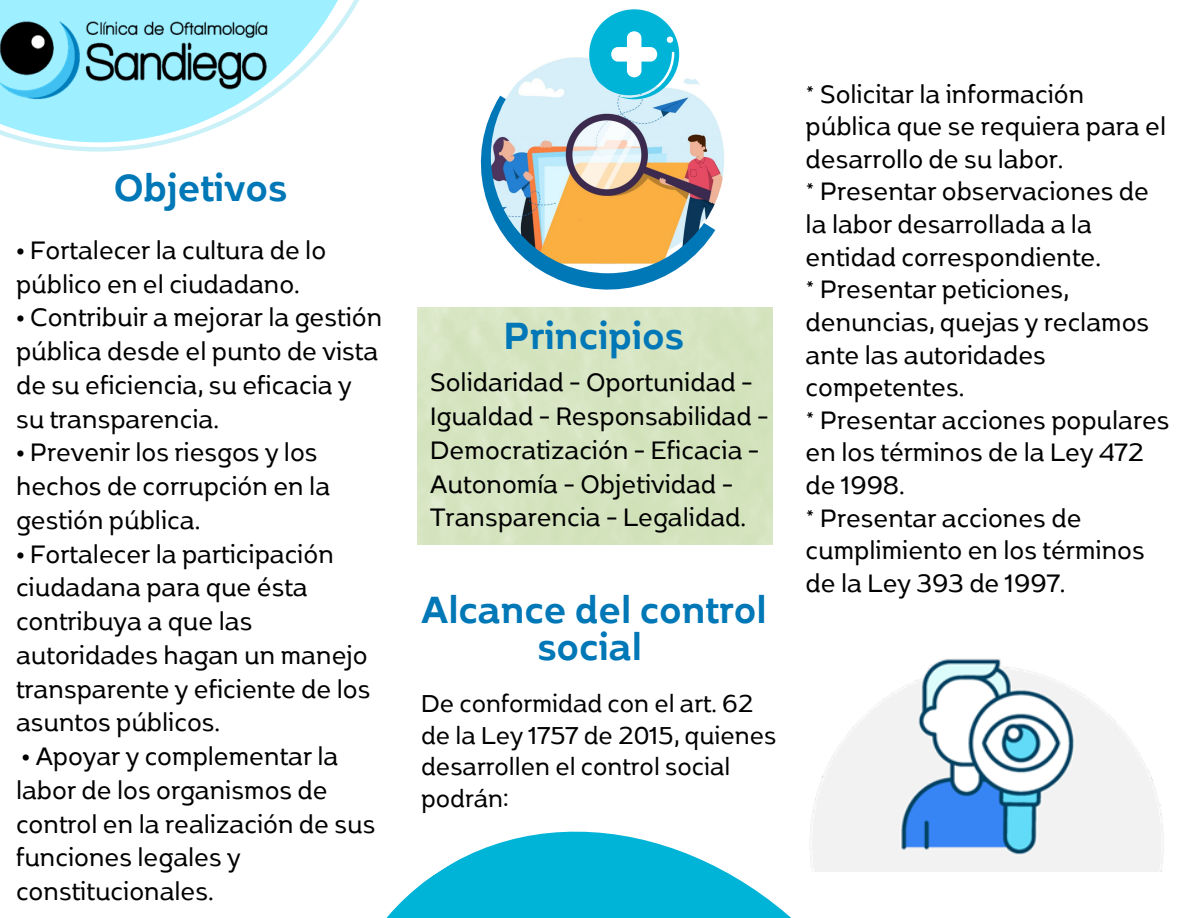
<style>
.page{position:relative;width:1188px;height:918px;background:#fff}
.page>*{position:absolute;margin:0;border:0;box-sizing:border-box;transform-origin:0 0}
.t1{font:600 45px/37.2px "Boriboon";color:#0077b6;text-align:center}
.t2{font:30px/33.8px "Boriboon";color:#000}
.t3{font:29.1px/31.5px "Boriboon";color:#000}
</style>
<div class="page">
<svg style="left:483px;top:96px;width:232px;height:194px"></svg>
<img style="left:491px;top:39px;width:234px;height:234px;border-radius:50%">
<svg style="left:589px;top:9px;width:90px;height:90px"></svg>
<svg style="left:386px;top:831px;width:581px;height:87px;fill:#00b4d8"></svg>
<svg style="left:0;top:0;width:359px;height:152px"></svg>
<img style="left:0;top:0;width:283px;height:108px">
<img style="left:764px;top:658px;width:400px;height:213px">
<h1 class="t1" style="left:114px;top:167px;width:175px">Objetivos</h1>
<p class="t2" style="left:16px;top:232px;width:312px">• Fortalecer la cultura de lo público en el ciudadano.</p>
<p class="t2" style="left:16px;top:299px;width:368px">• Contribuir a mejorar la gestión pública desde el punto de vista de su eficiencia, su eficacia y su transparencia.</p>
<p class="t2" style="left:16px;top:434px;width:316px">• Prevenir los riesgos y los hechos de corrupción en la gestión pública.</p>
<p class="t2" style="left:16px;top:535px;width:356px">• Fortalecer la participación ciudadana para que ésta contribuya a que las autoridades hagan un manejo transparente y eficiente de los asuntos públicos.</p>
<p class="t2" style="left:16px;top:738px;width:361px">• Apoyar y complementar la labor de los organismos de control en la realización de sus funciones legales y constitucionales.</p>
<h1 class="t1" style="left:504px;top:315px;width:182px">Principios</h1>
<p class="t2" style="left:430px;top:364px;width:340px">Solidaridad - Oportunidad -<br>Igualdad - Responsabilidad -<br>Democratización - Eficacia -<br>Autonomía - Objetividad -<br>Transparencia - Legalidad.</p>
<h1 class="t1" style="left:421px;top:589px;width:347px">Alcance del control social</h1>
<p class="t3" style="left:421px;top:687px;width:357px">De conformidad con el art. 62 de la Ley 1757 de 2015, quienes desarrollen el control social podrán:</p>
<p class="t2" style="left:806px;top:76px;width:365px;line-height:32.7px">* Solicitar la información pública que se requiera para el desarrollo de su labor.<br>* Presentar observaciones de la labor desarrollada a la entidad correspondiente.<br>* Presentar peticiones, denuncias, quejas y reclamos ante las autoridades competentes.<br>* Presentar acciones populares en los términos de la Ley 472 de 1998.<br>* Presentar acciones de cumplimiento en los términos de la Ley 393 de 1997.</p>
</div>
